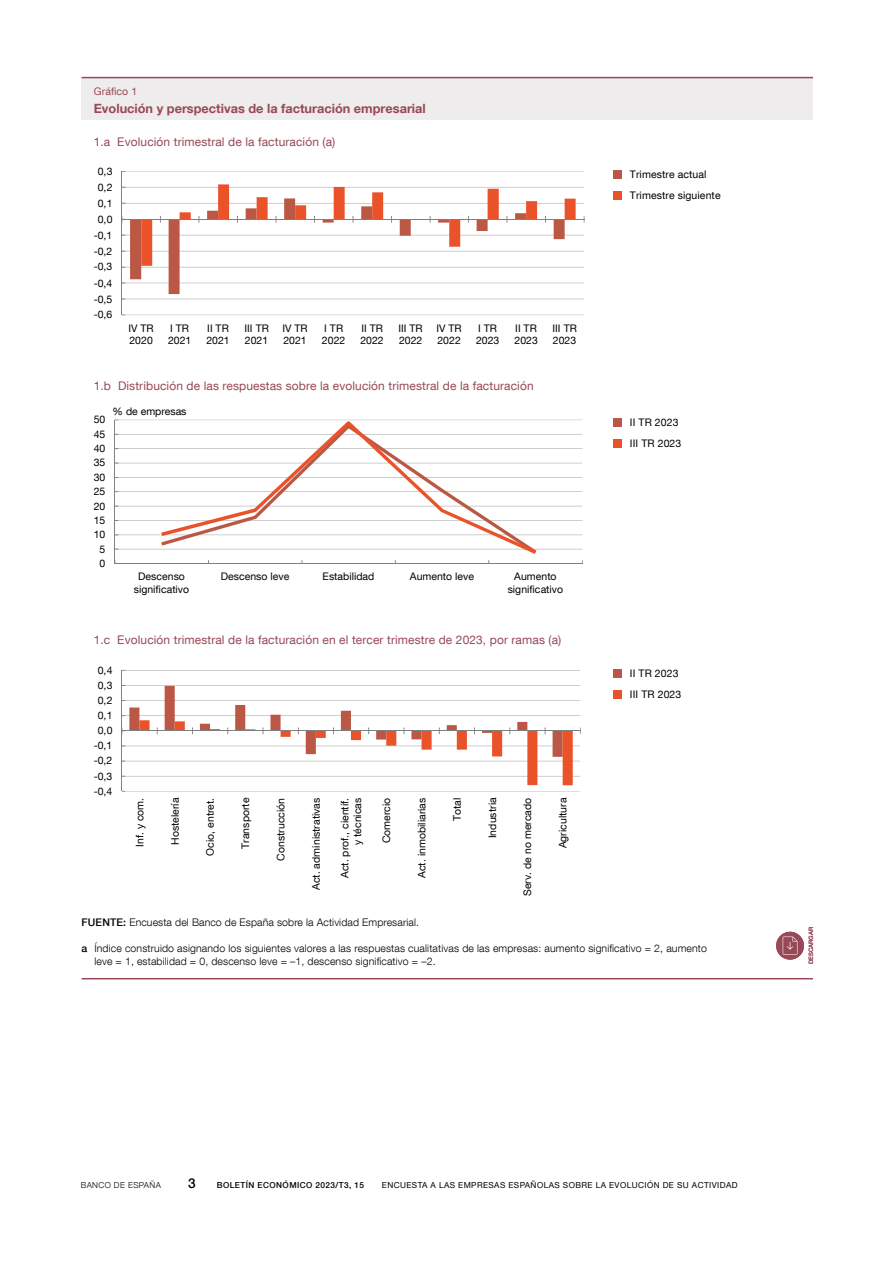
<style>
.page{position:relative;width:893px;height:1263px;background:#fff}
.page>*{position:absolute;margin:0;border:0;box-sizing:border-box;transform-origin:0 0}
.t1{font:500 13.5px "Bd E Neue Helvetica";color:#000}
.t2{font:700 12.75px "Bd E Neue Helvetica";color:#984856}
.t3{font:12px "Bd E Neue Helvetica";letter-spacing:.01em;color:#984856}
.t4{font:10.5px/12.6px "Bd E Neue Helvetica";color:#000}
.t5{font:300 10.5px/12.6px "Bd E Neue Helvetica";letter-spacing:.015em;color:#000}
.t6{font:10.5px "Bd E Neue Helvetica";letter-spacing:.01em;color:#984856}
.t7{font:8.25px "Bd E Neue Helvetica";letter-spacing:.05em;color:#000}
.t8{font:500 8.25px "Bd E Neue Helvetica";letter-spacing:.05em;color:#000}
.t9{font:300 8.25px "Bd E Neue Helvetica";letter-spacing:.05em;color:#000}
.t10{font:500 6px "Bd E Neue Helvetica";color:#984856}
.s1{font-weight:500}
</style>
<div class="page">
<div style="left:82px;top:78px;width:731px;height:42px;background:#efeced"></div>
<hr style="left:82px;top:77px;width:731px;height:1px;background:#984856">
<hr style="left:82px;top:978px;width:731px;height:1px;background:#984856">
<div style="left:613px;top:191px;width:9px;height:8px;background:#ea5229"></div>
<div style="left:613px;top:170px;width:9px;height:8px;background:#ba5845"></div>
<div style="left:613px;top:439px;width:9px;height:9px;background:#ea5229"></div>
<div style="left:613px;top:418px;width:9px;height:9px;background:#ba5845"></div>
<div style="left:613px;top:690px;width:9px;height:8px;background:#ea5229"></div>
<div style="left:613px;top:669px;width:9px;height:8px;background:#ba5845"></div>
<hr style="left:122px;top:315px;width:462px;height:1px;background:#a6a5a5">
<hr style="left:122px;top:299px;width:462px;height:1px;background:#a6a5a5">
<hr style="left:122px;top:283px;width:462px;height:1px;background:#a6a5a5">
<hr style="left:122px;top:267px;width:462px;height:1px;background:#a6a5a5">
<hr style="left:122px;top:251px;width:462px;height:1px;background:#a6a5a5">
<hr style="left:122px;top:235px;width:462px;height:1px;background:#a6a5a5">
<hr style="left:122px;top:203px;width:462px;height:1px;background:#a6a5a5">
<hr style="left:122px;top:187px;width:462px;height:1px;background:#a6a5a5">
<hr style="left:122px;top:171px;width:462px;height:1px;background:#a6a5a5">
<hr style="left:122px;top:171px;width:1px;height:144px;background:#7f8080">
<hr style="left:122px;top:219px;width:462px;height:1px;background:#7f8080">
<svg style="left:122px;top:184px;width:454px;height:116px"></svg>
<hr style="left:115px;top:549px;width:467px;height:1px;background:#a6a5a5">
<hr style="left:115px;top:535px;width:467px;height:1px;background:#a6a5a5">
<hr style="left:115px;top:520px;width:467px;height:1px;background:#a6a5a5">
<hr style="left:115px;top:506px;width:467px;height:1px;background:#a6a5a5">
<hr style="left:115px;top:491px;width:467px;height:1px;background:#a6a5a5">
<hr style="left:115px;top:477px;width:467px;height:1px;background:#a6a5a5">
<hr style="left:115px;top:463px;width:467px;height:1px;background:#a6a5a5">
<hr style="left:115px;top:448px;width:467px;height:1px;background:#a6a5a5">
<hr style="left:115px;top:434px;width:467px;height:1px;background:#a6a5a5">
<hr style="left:115px;top:420px;width:467px;height:1px;background:#a6a5a5">
<hr style="left:115px;top:420px;width:1px;height:144px;background:#7f8080">
<hr style="left:115px;top:563px;width:467px;height:1px;background:#7f8080">
<svg style="left:161px;top:421px;width:375px;height:133px"></svg>
<hr style="left:122px;top:791px;width:458px;height:1px;background:#a6a5a5">
<hr style="left:122px;top:776px;width:458px;height:1px;background:#a6a5a5">
<hr style="left:122px;top:761px;width:458px;height:1px;background:#a6a5a5">
<hr style="left:122px;top:746px;width:458px;height:1px;background:#a6a5a5">
<hr style="left:122px;top:715px;width:458px;height:1px;background:#a6a5a5">
<hr style="left:122px;top:700px;width:458px;height:1px;background:#a6a5a5">
<hr style="left:122px;top:685px;width:458px;height:1px;background:#a6a5a5">
<hr style="left:122px;top:670px;width:458px;height:1px;background:#a6a5a5">
<hr style="left:122px;top:730px;width:458px;height:1px;background:#7f8080">
<hr style="left:122px;top:670px;width:1px;height:121px;background:#7f8080">
<svg style="left:122px;top:685px;width:451px;height:100px"></svg>
<div style="left:776px;top:932px;width:28px;height:28px;background:#984856;border-radius:50%"></div>
<svg style="left:783px;top:936px;width:14px;height:19px"></svg>
<p class="t6" style="left:94px;top:85px;width:45px">Gráfico 1</p>
<p class="t2" style="left:94px;top:100px;width:334px">Evolución y perspectivas de la facturación empresarial</p>
<p class="t3" style="left:94px;top:134px;width:243px">1.a Evolución trimestral de la facturación (a)</p>
<p class="t4" style="left:98px;top:164px;width:16px">0,3</p>
<p class="t4" style="left:98px;top:180px;width:16px">0,2</p>
<p class="t4" style="left:98px;top:196px;width:16px">0,1</p>
<p class="t4" style="left:98px;top:212px;width:16px">0,0</p>
<p class="t4" style="left:94px;top:228px;width:20px">-0,1</p>
<p class="t4" style="left:94px;top:244px;width:20px">-0,2</p>
<p class="t4" style="left:94px;top:260px;width:20px">-0,3</p>
<p class="t4" style="left:94px;top:276px;width:20px">-0,4</p>
<p class="t4" style="left:94px;top:292px;width:20px">-0,5</p>
<p class="t4" style="left:94px;top:308px;width:20px">-0,6</p>
<p class="t4" style="left:128px;top:321px;width:27px">IV TR<br>2020</p>
<p class="t4" style="left:168px;top:321px;width:25px">I TR<br>2021</p>
<p class="t4" style="left:206px;top:321px;width:25px">II TR<br>2021</p>
<p class="t4" style="left:245px;top:321px;width:26px">III TR<br>2021</p>
<p class="t4" style="left:283px;top:321px;width:27px">IV TR<br>2021</p>
<p class="t4" style="left:322px;top:321px;width:25px">I TR<br>2022</p>
<p class="t4" style="left:360px;top:321px;width:25px">II TR<br>2022</p>
<p class="t4" style="left:398px;top:321px;width:26px">III TR<br>2022</p>
<p class="t4" style="left:436px;top:321px;width:27px">IV TR<br>2022</p>
<p class="t4" style="left:476px;top:321px;width:25px">I TR<br>2023</p>
<p class="t4" style="left:515px;top:321px;width:25px">II TR<br>2023</p>
<p class="t4" style="left:553px;top:321px;width:26px">III TR<br>2023</p>
<p class="t3" style="left:94px;top:378px;width:441px">1.b Distribución de las respuestas sobre la evolución trimestral de la facturación</p>
<p class="t4" style="left:94px;top:413px;width:13px">50</p>
<p class="t4" style="left:94px;top:427px;width:13px">45</p>
<p class="t4" style="left:94px;top:442px;width:13px">40</p>
<p class="t4" style="left:94px;top:456px;width:13px">35</p>
<p class="t4" style="left:94px;top:470px;width:13px">30</p>
<p class="t4" style="left:94px;top:485px;width:13px">25</p>
<p class="t4" style="left:94px;top:499px;width:13px">20</p>
<p class="t4" style="left:94px;top:513px;width:13px">15</p>
<p class="t4" style="left:94px;top:528px;width:13px">10</p>
<p class="t4" style="left:100px;top:542px;width:7px">5</p>
<p class="t4" style="left:100px;top:557px;width:7px">0</p>
<p class="t4" style="left:113px;top:405px;width:75px">% de empresas</p>
<p class="t4" style="left:134px;top:570px;width:57px;text-align:center">Descenso significativo</p>
<p class="t4" style="left:221px;top:570px;width:70px">Descenso leve</p>
<p class="t4" style="left:323px;top:570px;width:53px">Estabilidad</p>
<p class="t4" style="left:410px;top:570px;width:66px">Aumento leve</p>
<p class="t4" style="left:508px;top:570px;width:57px;text-align:center">Aumento significativo</p>
<p class="t3" style="left:94px;top:632px;width:469px">1.c Evolución trimestral de la facturación en el tercer trimestre de 2023, por ramas (a)</p>
<p class="t4" style="left:98px;top:663px;width:16px">0,4</p>
<p class="t4" style="left:98px;top:679px;width:16px">0,3</p>
<p class="t4" style="left:98px;top:694px;width:16px">0,2</p>
<p class="t4" style="left:98px;top:709px;width:16px">0,1</p>
<p class="t4" style="left:98px;top:724px;width:16px">0,0</p>
<p class="t4" style="left:94px;top:739px;width:20px">-0,1</p>
<p class="t4" style="left:94px;top:754px;width:20px">-0,2</p>
<p class="t4" style="left:94px;top:769px;width:20px">-0,3</p>
<p class="t4" style="left:94px;top:784px;width:20px">-0,4</p>
<p class="t4" style="left:133px;top:847px;width:51px;rotate:-90deg">Inf. y com.</p>
<p class="t4" style="left:168px;top:845px;width:49px;rotate:-90deg">Hostelería</p>
<p class="t4" style="left:204px;top:856px;width:59px;rotate:-90deg">Ocio, entret.</p>
<p class="t4" style="left:239px;top:849px;width:52px;rotate:-90deg">Transporte</p>
<p class="t4" style="left:274px;top:860px;width:64px;rotate:-90deg">Construcción</p>
<p class="t4" style="left:309px;top:890px;width:94px;rotate:-90deg">Act. administrativas</p>
<p class="t4" style="left:338px;top:878px;width:82px;text-align:right;rotate:-90deg">Act. prof., científ. y técnicas</p>
<p class="t4" style="left:380px;top:843px;width:47px;rotate:-90deg">Comercio</p>
<p class="t4" style="left:415px;top:878px;width:82px;rotate:-90deg">Act. inmobiliarias</p>
<p class="t4" style="left:450px;top:821px;width:25px;rotate:-90deg">Total</p>
<p class="t4" style="left:486px;top:838px;width:42px;rotate:-90deg">Industria</p>
<p class="t4" style="left:521px;top:896px;width:100px;rotate:-90deg">Serv. de no mercado</p>
<p class="t4" style="left:556px;top:848px;width:52px;rotate:-90deg">Agricultura</p>
<p class="t4" style="left:630px;top:168px;width:78px">Trimestre actual</p>
<p class="t4" style="left:630px;top:188px;width:92px">Trimestre siguiente</p>
<p class="t4" style="left:630px;top:416px;width:50px">II TR 2023</p>
<p class="t4" style="left:630px;top:437px;width:53px">III TR 2023</p>
<p class="t4" style="left:630px;top:667px;width:50px">II TR 2023</p>
<p class="t4" style="left:630px;top:688px;width:53px">III TR 2023</p>
<p class="t5" style="left:82px;top:916px;width:339px"><span class="s1">FUENTE:</span> Encuesta del Banco de España sobre la Actividad Empresarial.</p>
<p class="t5" style="left:94px;top:942px;width:614px;text-indent:-13px"><span class="s1">a</span> Índice construido asignando los siguientes valores a las respuestas cualitativas de las empresas: aumento significativo = 2, aumento leve = 1, estabilidad = 0, descenso leve = –1, descenso significativo = –2.</p>
<p class="t10" style="left:807px;top:964px;width:39px;rotate:-90deg">DESCARGAR</p>
<p class="t9" style="left:81px;top:1180px;width:82px">BANCO DE ESPAÑA</p>
<p class="t1" style="left:188px;top:1175px;width:9px">3</p>
<p class="t8" style="left:217px;top:1180px;width:149px">BOLETÍN ECONÓMICO 2023/T3, 15</p>
<p class="t7" style="left:382px;top:1180px;width:357px">ENCUESTA A LAS EMPRESAS ESPAÑOLAS SOBRE LA EVOLUCIÓN DE SU ACTIVIDAD</p>
</div>
